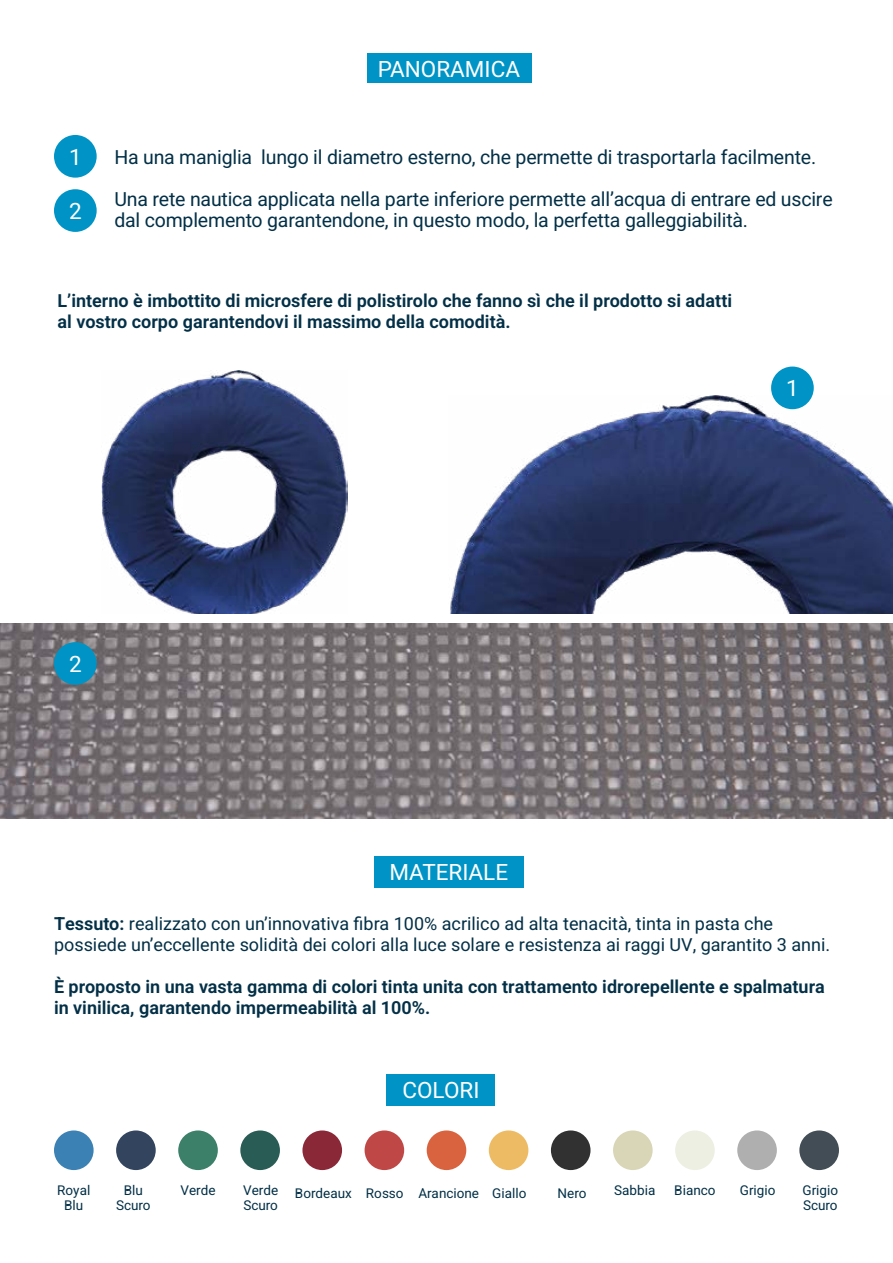
<style>
.page{position:relative;width:893px;height:1263px;background:#fff}
.page>*{position:absolute;margin:0;border:0;box-sizing:border-box;transform-origin:0 0}
.t1{font:22.5px "Heebo";color:#fff}
.t2{font:19.5px/42px "Heebo";letter-spacing:-.01em;color:#033047}
.t3{font:600 18px/21px "Heebo";color:#033047}
.t4{font:18px/21px "Heebo";color:#033047}
.t5{font:13.5px/15px "Heebo";color:#033047;text-align:center}
.s1{font-weight:600}
</style>
<div class="page">
<img style="left:0;top:624px;width:893px;height:194px">
<img style="left:102px;top:371px;width:246px;height:243px">
<div style="left:387px;top:1074px;width:108px;height:32px;background:#0094c6"></div>
<div style="left:374px;top:856px;width:149px;height:32px;background:#0094c6"></div>
<div style="left:54px;top:1130px;width:40px;height:40px;background:#3c81b4;border-radius:50%"></div>
<div style="left:771px;top:367px;width:43px;height:42px;background:#0094c6;border-radius:50%"></div>
<div style="left:427px;top:1130px;width:39px;height:40px;background:#d8633e;border-radius:50%"></div>
<div style="left:178px;top:1130px;width:40px;height:40px;background:#3c8069;border-radius:50%"></div>
<div style="left:551px;top:1130px;width:39px;height:40px;background:#313131;border-radius:50%"></div>
<div style="left:302px;top:1130px;width:40px;height:40px;background:#8b2838;border-radius:50%"></div>
<div style="left:675px;top:1130px;width:40px;height:40px;background:#edefe3;border-radius:50%"></div>
<div style="left:799px;top:1130px;width:40px;height:40px;background:#424d56;border-radius:50%"></div>
<div style="left:116px;top:1130px;width:40px;height:40px;background:#32445e;border-radius:50%"></div>
<div style="left:489px;top:1130px;width:39px;height:40px;background:#edbb63;border-radius:50%"></div>
<div style="left:240px;top:1130px;width:40px;height:40px;background:#295c54;border-radius:50%"></div>
<div style="left:613px;top:1130px;width:40px;height:40px;background:#d9d6b7;border-radius:50%"></div>
<div style="left:365px;top:1130px;width:39px;height:40px;background:#bf4847;border-radius:50%"></div>
<div style="left:737px;top:1130px;width:40px;height:40px;background:#afafaf;border-radius:50%"></div>
<div style="left:367px;top:53px;width:164px;height:30px;background:#0094c6"></div>
<div style="left:54px;top:135px;width:43px;height:43px;background:#0094c6;border-radius:50%"></div>
<div style="left:54px;top:189px;width:43px;height:43px;background:#0094c6;border-radius:50%"></div>
<img style="left:450px;top:395px;width:443px;height:219px">
<div style="left:54px;top:642px;width:43px;height:43px;background:#0094c6;border-radius:50%"></div>
<p class="t1" style="left:69px;top:141px;width:14px">1</p>
<p class="t1" style="left:69px;top:196px;width:14px">2</p>
<p class="t1" style="left:378px;top:53px;width:144px">PANORAMICA</p>
<p class="t2" style="left:114px;top:136px;width:720px">Ha una maniglia lungo il diametro esterno, che permette di trasportarla facilmente.<br>Una rete nautica applicata nella parte inferiore permette all’acqua di entrare ed uscire</p>
<p class="t2" style="left:114px;top:199px;width:635px">dal complemento garantendone, in questo modo, la perfetta galleggiabilità.</p>
<p class="t3" style="left:58px;top:291px;width:676px">L’interno è imbottito di microsfere di polistirolo che fanno sì che il prodotto si adatti al vostro corpo garantendovi il massimo della comodità.</p>
<p class="t1" style="left:786px;top:373px;width:14px">1</p>
<p class="t1" style="left:69px;top:648px;width:14px">2</p>
<p class="t1" style="left:389px;top:856px;width:120px">MATERIALE</p>
<p class="t4" style="left:54px;top:913px;width:778px"><span class="s1">Tessuto:</span> realizzato con un’innovativa fibra 100% acrilico ad alta tenacità, tinta in pasta che possiede un’eccellente solidità dei colori alla luce solare e resistenza ai raggi UV, garantito 3 anni.</p>
<p class="t3" style="left:54px;top:976px;width:772px">È proposto in una vasta gamma di colori tinta unita con trattamento idrorepellente e spalmatura in vinilica, garantendo impermeabilità al 100%.</p>
<p class="t1" style="left:402px;top:1074px;width:79px">COLORI</p>
<p class="t5" style="left:57px;top:1183px;width:35px">Royal<br>Blu</p>
<p class="t5" style="left:116px;top:1183px;width:36px">Blu<br>Scuro</p>
<p class="t5" style="left:243px;top:1183px;width:37px;text-align:left">Verde<br>Scuro</p>
<p class="t5" style="left:295px;top:1186px;width:233px">Bordeaux Rosso Arancione Giallo</p>
<p class="t5" style="left:558px;top:1186px;width:30px">Nero</p>
<p class="t5" style="left:614px;top:1183px;width:43px">Sabbia</p>
<p class="t5" style="left:674px;top:1183px;width:43px">Bianco</p>
<p class="t5" style="left:740px;top:1183px;width:37px">Grigio</p>
<p class="t5" style="left:802px;top:1183px;width:37px;text-align:left">Grigio<br>Scuro</p>
<p class="t5" style="left:180px;top:1183px;width:37px">Verde</p>
</div>
